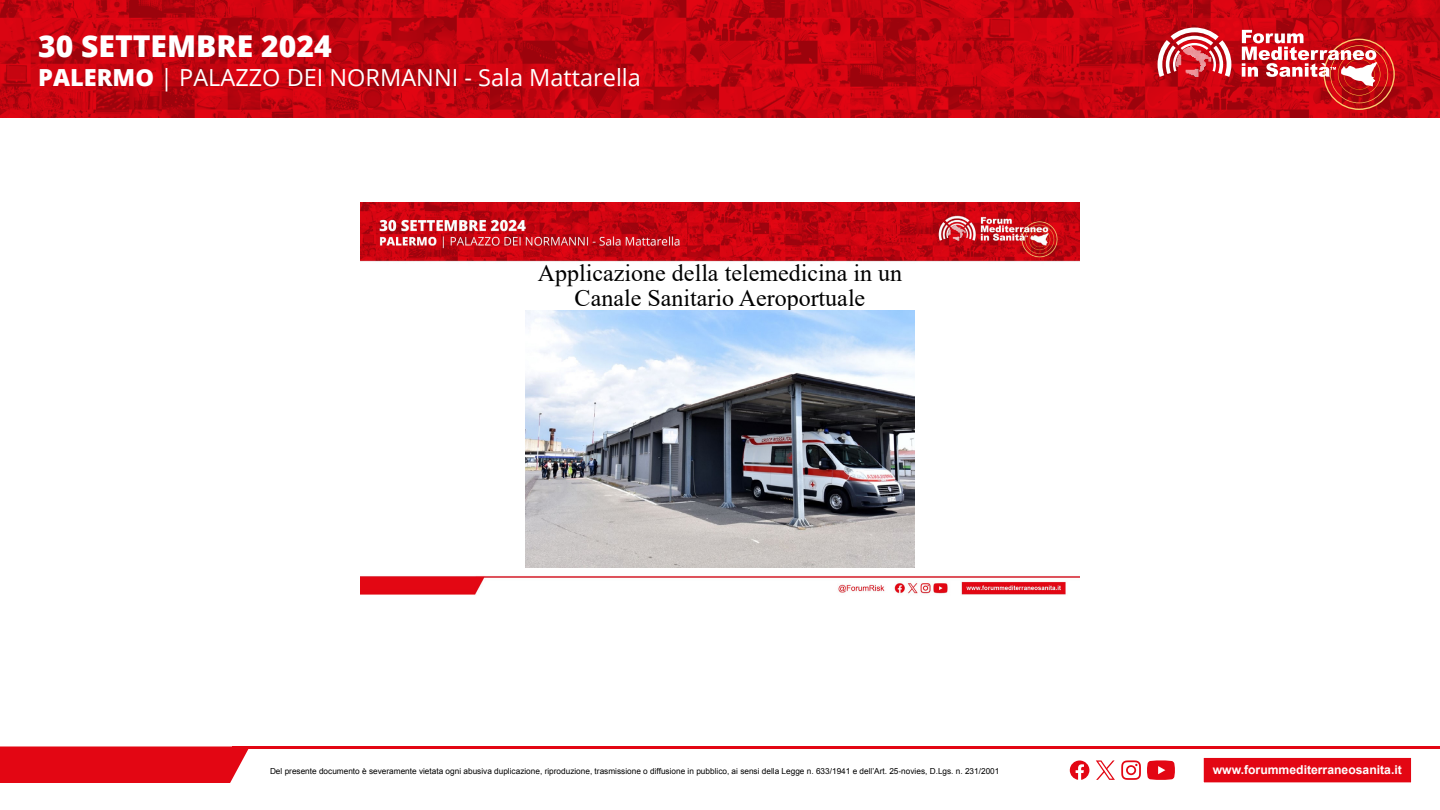
<style>
.page{position:relative;width:1440px;height:810px;background:#fff}
.page>*{position:absolute;margin:0;border:0;box-sizing:border-box;transform-origin:0 0}
.t1{font:800 30.08px "Open Sans";color:#fff}
.t2{font:24px/24.7px "Times New Roman";color:#000;text-align:center}
.t3{font:23.55px "Open Sans";color:#fff}
.t4{font:700 12.15px "Arial";color:#fff}
.t5{font:8.25px "Arial";color:#000}
.s1{font-weight:800}
</style>
<div class="page">
<div style="left:0;top:746px;width:249px;height:37px;background:#e30613"></div>
<hr style="left:232px;top:746px;width:1208px;height:3px;background:#e30613">
<div style="left:1203px;top:757px;width:209px;height:27px;background:#e30613;border:1px solid #fff"></div>
<svg style="left:1121px;top:760px;width:20px;height:20px"></svg>
<svg style="left:1147px;top:760px;width:28px;height:20px"></svg>
<svg style="left:1070px;top:761px;width:19px;height:19px"></svg>
<svg style="left:1096px;top:760px;width:19px;height:20px"></svg>
<svg style="left:0;top:0;width:1440px;height:117px;background:#c3040f"></svg>
<svg style="left:1158px;top:28px;width:73px;height:49px"></svg>
<svg style="left:1242px;top:30px;width:153px;height:80px;background:#d13f43"></svg>
<img style="left:360px;top:202px;width:720px;height:393px">
<img style="left:525px;top:310px;width:390px;height:257px">
<h1 class="t1" style="left:38px;top:24px;width:295px">30 SETTEMBRE 2024</h1>
<h3 class="t3" style="left:38px;top:62px;width:604px"><span class="s1">PALERMO</span> | PALAZZO DEI NORMANNI - Sala Mattarella</h3>
<h2 class="t2" style="left:538px;top:260px;width:366px">Applicazione della telemedicina in un<br>Canale Sanitario Aeroportuale</h2>
<p class="t5" style="left:270px;top:766px;width:731px">Del presente documento è severamente vietata ogni abusiva duplicazione, riproduzione, trasmissione o diffusione in pubblico, ai sensi della Legge n. 633/1941 e dell’Art. 25-novies, D.Lgs. n. 231/2001</p>
<h3 class="t4" style="left:1213px;top:762px;width:191px">www.forummediterraneosanita.it</h3>
</div>
